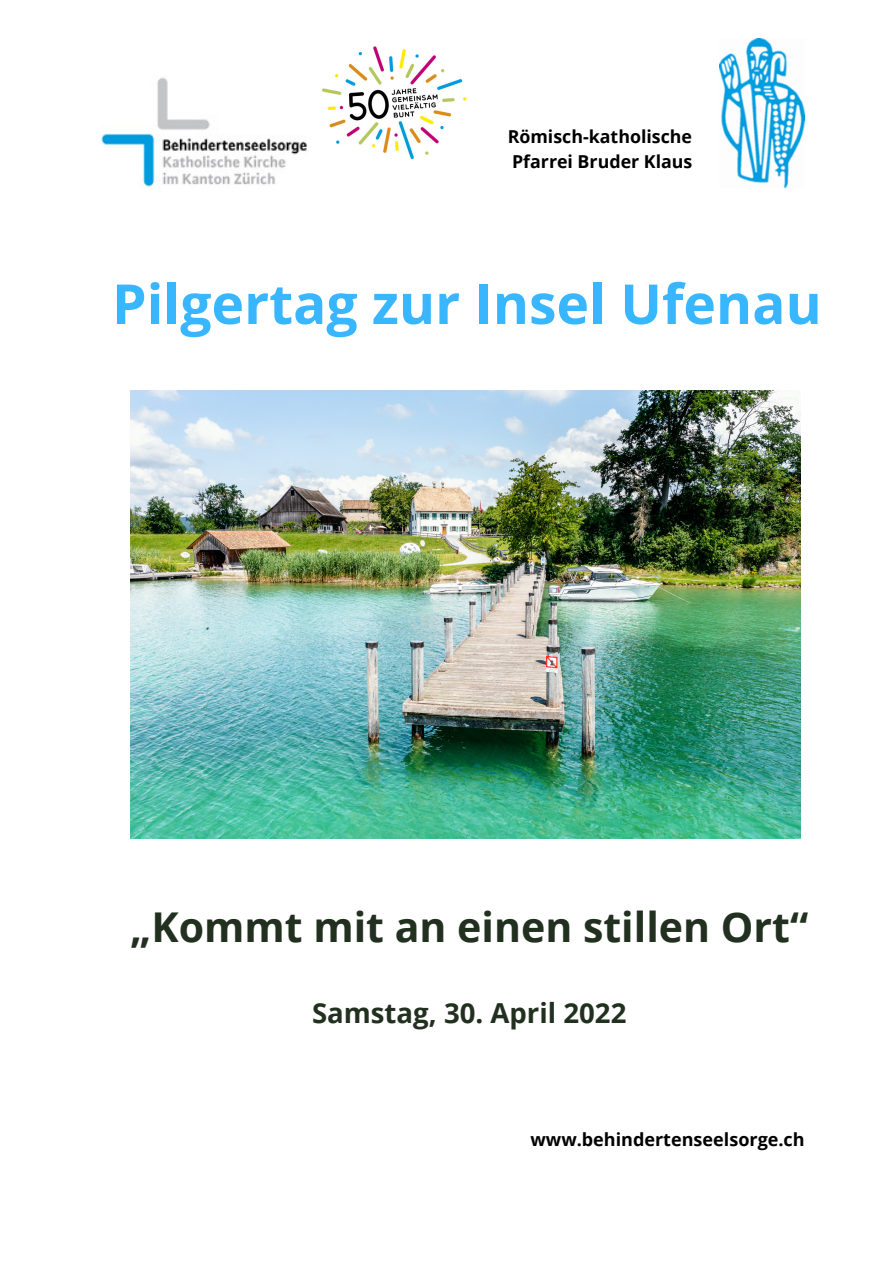
<style>
.page{position:relative;width:894px;height:1264px;background:#fff}
.page>*{position:absolute;margin:0;border:0;box-sizing:border-box;transform-origin:0 0}
.t1{font:700 55.2px "Open Sans";color:#38b6ff}
.t2{font:700 41.1px "Open Sans";color:#223020}
.t3{font:700 27.6px "Open Sans";color:#223020}
.t4{font:700 18px "Open Sans";color:#000}
.t5{font:700 17.85px "Open Sans";color:#000}
</style>
<div class="page">
<img style="left:101px;top:77px;width:206px;height:111px">
<img style="left:322px;top:47px;width:145px;height:113px">
<img style="left:130px;top:391px;width:670px;height:447px">
<img style="left:719px;top:38px;width:85px;height:150px">
<p class="t5" style="left:507px;top:124px;width:186px">Römisch-katholische</p>
<p class="t5" style="left:512px;top:149px;width:182px">Pfarrei Bruder Klaus</p>
<p class="t1" style="left:112px;top:265px;width:711px">Pilgertag zur Insel Ufenau</p>
<p class="t2" style="left:130px;top:897px;width:679px">„Kommt mit an einen stillen Ort“</p>
<p class="t3" style="left:312px;top:993px;width:316px">Samstag, 30. April 2022</p>
<p class="t4" style="left:530px;top:1127px;width:276px">www.behindertenseelsorge.ch</p>
</div>
